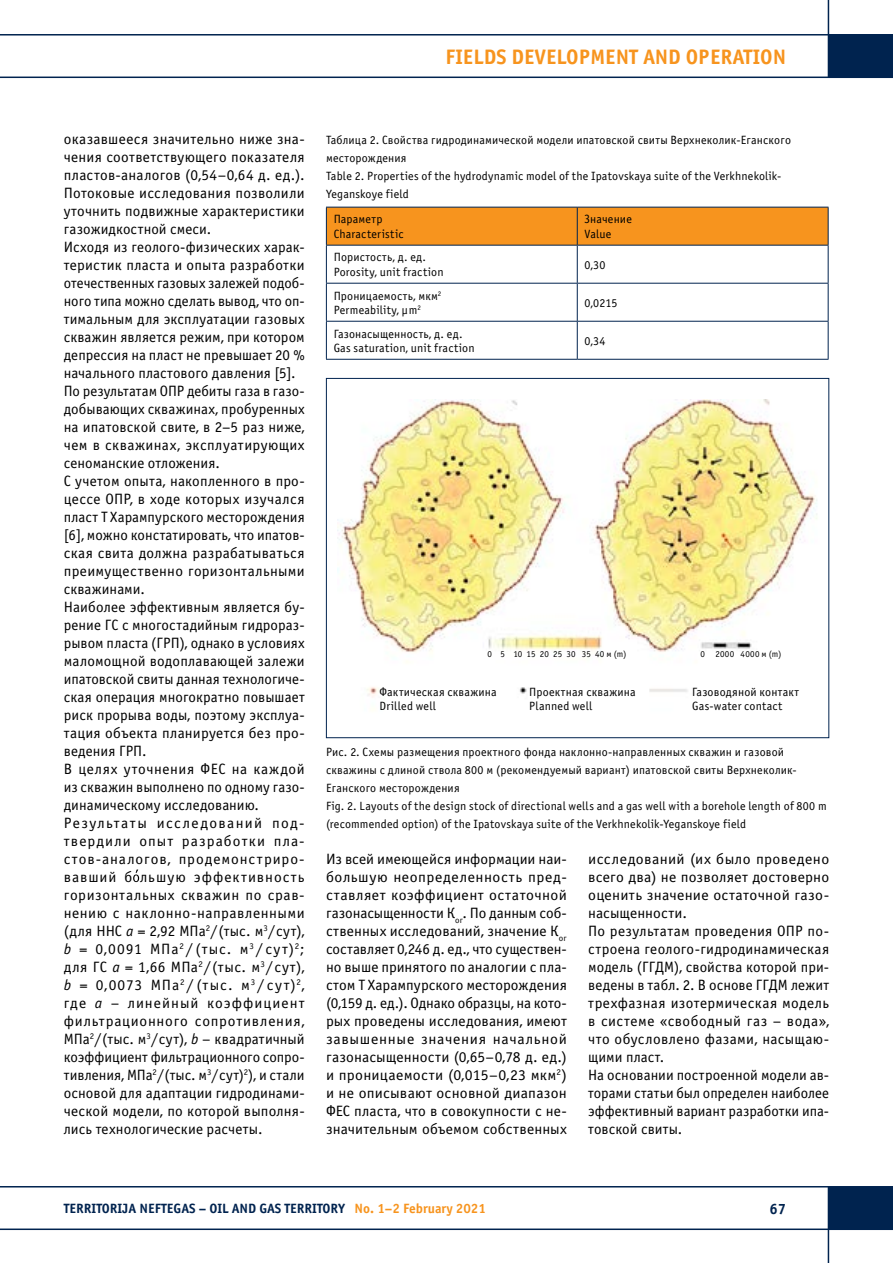
<style>
.page{position:relative;width:893px;height:1263px;background:#fff}
.page>*{position:absolute;margin:0;border:0;box-sizing:border-box;transform-origin:0 0}
.t1{font:700 21px "Officina Sans C";color:#f7941e}
.t2{font:15px/18px "Officina Sans C";letter-spacing:.01em;color:#000}
.t3{font:15px/18px "Officina Sans C";letter-spacing:.01em;color:#000;scale:1.05 1}
.t4{font:700 15px "Officina Sans C";color:#00234f}
.t5{font:700 13.5px "Officina Sans C";color:#00234f}
.t6{font:12px/14.4px "Officina Sans C";letter-spacing:.015em;color:#000}
.t7{font:9px "Officina Sans C";letter-spacing:.02em;color:#000}
.s1{font-style:italic}
.s2{color:#f7941e}
</style>
<div class="page">
<hr style="left:828px;top:0;width:1px;height:78px;background:#00234f">
<div style="left:828px;top:35px;width:65px;height:42px;background:#00234f"></div>
<hr style="left:0;top:77px;width:893px;height:1px;background:#00234f">
<hr style="left:0;top:34px;width:893px;height:2px;background:#00234f">
<hr style="left:828px;top:1186px;width:1px;height:77px;background:#00234f">
<div style="left:828px;top:1187px;width:65px;height:42px;background:#00234f"></div>
<hr style="left:0;top:1186px;width:893px;height:1px;background:#00234f">
<hr style="left:0;top:1228px;width:893px;height:2px;background:#00234f">
<svg style="left:133px;top:869px;width:6px;height:13px"></svg>
<div style="left:327px;top:208px;width:501px;height:37px;background:#f7941e"></div>
<hr style="left:326px;top:246px;width:1px;height:37px;background:#00234f">
<hr style="left:577px;top:246px;width:1px;height:37px;background:#00234f">
<hr style="left:828px;top:246px;width:1px;height:37px;background:#00234f">
<hr style="left:326px;top:283px;width:251px;height:1px;background:#00234f">
<hr style="left:326px;top:284px;width:1px;height:37px;background:#00234f">
<hr style="left:577px;top:283px;width:251px;height:1px;background:#00234f">
<hr style="left:577px;top:284px;width:1px;height:37px;background:#00234f">
<hr style="left:828px;top:284px;width:1px;height:37px;background:#00234f">
<hr style="left:326px;top:321px;width:251px;height:1px;background:#00234f">
<hr style="left:326px;top:322px;width:1px;height:37px;background:#00234f">
<hr style="left:326px;top:359px;width:251px;height:1px;background:#00234f">
<hr style="left:577px;top:321px;width:251px;height:1px;background:#00234f">
<hr style="left:577px;top:322px;width:1px;height:37px;background:#00234f">
<hr style="left:828px;top:322px;width:1px;height:37px;background:#00234f">
<hr style="left:577px;top:359px;width:251px;height:1px;background:#00234f">
<hr style="left:326px;top:207px;width:251px;height:1px;background:#00234f">
<hr style="left:326px;top:207px;width:1px;height:38px;background:#00234f">
<hr style="left:326px;top:245px;width:251px;height:1px;background:#00234f">
<hr style="left:577px;top:207px;width:251px;height:1px;background:#00234f">
<hr style="left:577px;top:207px;width:1px;height:38px;background:#00234f">
<hr style="left:828px;top:207px;width:1px;height:38px;background:#00234f">
<hr style="left:577px;top:245px;width:251px;height:1px;background:#00234f">
<img style="left:338px;top:400px;width:479px;height:297px">
<h1 class="t1" style="left:446px;top:45px;width:342px">FIELDS DEVELOPMENT AND OPERATION</h1>
<p class="t2" style="left:64px;top:130px;width:242px">оказавшееся значительно ниже зна&shy;чения соответствующего показателя пластов-аналогов (0,54–0,64 д. ед.).<br>Потоковые исследования позволили уточнить подвижные характеристики газожидкостной смеси.<br>Исходя из геолого-физических харак&shy;теристик пласта и опыта разработки отечественных газовых залежей подоб&shy;ного типа можно сделать вывод, что оп&shy;тимальным для эксплуатации газовых скважин является режим, при котором депрессия на пласт не превышает 20 % начального пластового давления [5].<br>По результатам ОПР дебиты газа в газо&shy;добывающих скважинах, пробуренных на ипатовской свите, в 2–5 раз ниже, чем в скважинах, эксплуатирующих сеноманские отложения.<br>С учетом опыта, накопленного в про&shy;цессе ОПР, в ходе которых изучался пласт Т Харампурского месторождения [6], можно констатировать, что ипатов&shy;ская свита должна разрабатываться преимущественно горизонтальными скважинами.<br>Наиболее эффективным является бу&shy;рение ГС с многостадийным гидрораз&shy;рывом пласта (ГРП), однако в условиях маломощной водоплавающей залежи ипатовской свиты данная технологиче&shy;ская операция многократно повышает риск прорыва воды, поэтому эксплуа&shy;тация объекта планируется без про&shy;ведения ГРП.<br>В целях уточнения ФЕС на каждой из скважин выполнено по одному газо&shy;динамическому исследованию.<br>Результаты исследований под&shy;твердили опыт разработки пла&shy;стов-аналогов, продемонстриро&shy;вавший б льшую эффективность горизонтальных скважин по срав&shy;нению с наклонно-направленными (для ННС <span class="s1">a</span> = 2,92 МПа<sup>2</sup>/(тыс. м<sup>3</sup>/сут), <span class="s1">b</span> = 0,0091 МПа<sup>2</sup> /(тыс. м<sup>3</sup> /сут)<sup>2</sup>; для ГС <span class="s1">a</span> = 1,66 МПа<sup>2</sup>/(тыс. м<sup>3</sup>/сут), <span class="s1">b</span> = 0,0073 МПа<sup>2</sup> /(тыс. м<sup>3</sup> /сут)<sup>2</sup>, где <span class="s1">а</span> – линейный коэффициент фильтрационного сопротивления, МПа<sup>2</sup>/(тыс. м<sup>3</sup>/сут), <span class="s1">b</span> – квадратичный коэффициент фильтрационного сопро&shy;тивления, МПа<sup>2</sup>/(тыс. м<sup>3</sup>/сут)<sup>2</sup>), и стали основой для адаптации гидродинами&shy;ческой модели, по которой выполня&shy;лись технологические расчеты.</p>
<p class="t6" style="left:326px;top:131px;width:466px;line-height:18px">Таблица 2. Свойства гидродинамической модели ипатовской свиты Верхнеколик-Еганского месторождения<br>Table 2. Properties of the hydrodynamic model of the Ipatovskaya suite of the Verkhnekolik-Yeganskoye field</p>
<p class="t6" style="left:334px;top:212px;width:71px">Параметр<br>Characteristic</p>
<p class="t6" style="left:585px;top:212px;width:49px">Значение<br>Value</p>
<p class="t6" style="left:334px;top:250px;width:111px">Пористость, д. ед.<br>Porosity, unit fraction</p>
<p class="t6" style="left:585px;top:258px;width:22px">0,30</p>
<p class="t6" style="left:334px;top:288px;width:109px">Проницаемость, мкм<sup>2<br></sup>Permeability, µm<sup>2</sup></p>
<p class="t6" style="left:585px;top:296px;width:34px">0,0215</p>
<p class="t6" style="left:334px;top:327px;width:142px">Газонасыщенность, д. ед.<br>Gas saturation, unit fraction</p>
<p class="t6" style="left:585px;top:334px;width:22px">0,34</p>
<p class="t7" style="left:488px;top:649px;width:140px">0 5 10 15 20 25 30 35 40 м (m)</p>
<p class="t7" style="left:700px;top:649px;width:82px">0 2000 4000 м (m)</p>
<p class="t6" style="left:529px;top:685px;width:108px">Проектная скважина<br>Planned well</p>
<p class="t6" style="left:692px;top:685px;width:108px">Газоводяной контакт<br>Gas-water contact</p>
<p class="t6" style="left:380px;top:685px;width:119px">Фактическая скважина<br>Drilled well</p>
<p class="t6" style="left:326px;top:743px;width:502px;line-height:18px">Рис. 2. Схемы размещения проектного фонда наклонно-направленных скважин и газовой скважины с длиной ствола 800 м (рекомендуемый вариант) ипатовской свиты Верхнеколик-Еганского месторождения<br>Fig. 2. Layouts of the design stock of directional wells and a gas well with a borehole length of 800 m (recommended option) of the Ipatovskaya suite of the Verkhnekolik-Yeganskoye field</p>
<p class="t2" style="left:326px;top:850px;width:242px;text-align:justify">Из всей имеющейся информации наи&shy;большую неопределенность пред&shy;ставляет коэффициент остаточной газонасыщенности К<sub>ог</sub>. По данным соб&shy;ственных исследований, значение К<sub>ог </sub>составляет 0,246 д. ед., что существен&shy;но выше принятого по аналогии с пла&shy;стом Т Харампурского месторождения (0,159 д. ед.). Однако образцы, на кото&shy;рых проведены исследования, имеют завышенные значения начальной газонасыщенности (0,65–0,78 д. ед.) и проницаемости (0,015–0,23 мкм<sup>2</sup>) и не описывают основной диапазон ФЕС пласта, что в совокупности с не&shy;значительным объемом собственных</p>
<p class="t3" style="left:588px;top:850px;width:231px">исследований (их было проведено всего два) не позволяет достоверно оценить значение остаточной газо&shy;насыщенности.<br>По результатам проведения ОПР по&shy;строена геолого-гидродинамическая модель (ГГДМ), свойства которой при&shy;ведены в табл. 2. В основе ГГДМ лежит трехфазная изотермическая модель в системе «свободный газ – вода», что обусловлено фазами, насыщаю&shy;щими пласт.<br>На основании построенной модели ав&shy;торами статьи был определен наиболее эффективный вариант разработки ипа&shy;товской свиты.</p>
<p class="t5" style="left:64px;top:1201px;width:424px">TERRITORIJA NEFTEGAS – OIL AND GAS TERRITORY <span class="s2">No. 1–2 February 2021</span></p>
<p class="t4" style="left:770px;top:1200px;width:18px">67</p>
</div>
